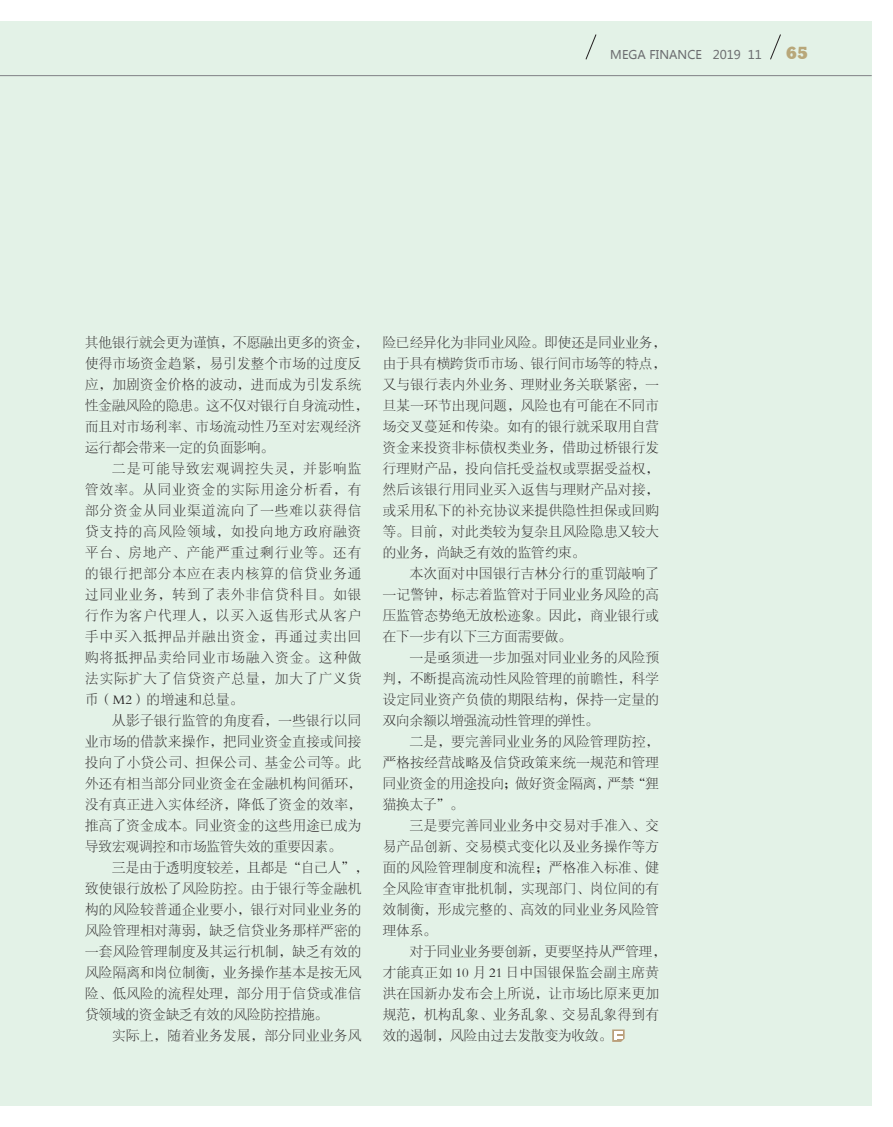
<style>
.page{position:relative;width:893px;height:1127px;background:#fff}
.page>*{position:absolute;margin:0;border:0;box-sizing:border-box;transform-origin:0 0}
.t1{font:800 16.95px "Stymie BT";color:#b8a779}
.正文{font:13.5px/21px "FZSYJW GB1 0";letter-spacing:.025em;color:#231f20;text-align:justify}
.t2{font:12px "Microsoft Ya Hei";color:#6c6d70}
</style>
<div class="page">
<div style="left:0;top:21px;width:872px;height:1085px;background:#e3f2e7"></div>
<svg style="left:612px;top:1029px;width:13px;height:13px"></svg>
<hr style="left:0;top:75px;width:872px;height:1px;background:#808285">
<svg style="left:585px;top:34px;width:12px;height:26px"></svg>
<svg style="left:770px;top:34px;width:11px;height:26px"></svg>
<p class="t2" style="left:610px;top:47px;width:153px">MEGA FINANCE 2019 11</p>
<p class="t1" style="left:786px;top:43px;width:23px">65</p>
<p class="t2" style="left:605px;top:47px;width:153px">MEGA FINANCE 2019 11</p>
<p class="正文" style="left:85px;top:332px;width:285px;text-align:left">其他银行就会更为谨慎，不愿融出更多的资金，使得市场资金趋紧，易引发整个市场的过度反应，加剧资金价格的波动，进而成为引发系统性金融风险的隐患。这不仅对银行自身流动性，而且对市场利率、市场流动性乃至对宏观经济运行都会带来一定的负面影响。</p>
<p class="正文" style="left:85px;top:458px;width:278px;text-indent:27px">二是可能导致宏观调控失灵，并影响监管效率。从同业资金的实际用途分析看，有部分资金从同业渠道流向了一些难以获得信贷支持的高风险领域，如投向地方政府融资平台、房地产、产能严重过剩行业等。还有的银行把部分本应在表内核算的信贷业务通过同业业务，转到了表外非信贷科目。如银行作为客户代理人，以买入返售形式从客户手中买入抵押品并融出资金，再通过卖出回购将抵押品卖给同业市场融入资金。这种做法实际扩大了信贷资产总量，加大了广义货币（M2）的增速和总量。</p>
<p class="正文" style="left:85px;top:710px;width:278px;text-indent:27px">从影子银行监管的角度看，一些银行以同业市场的借款来操作，把同业资金直接或间接投向了小贷公司、担保公司、基金公司等。此外还有相当部分同业资金在金融机构间循环，没有真正进入实体经济，降低了资金的效率，推高了资金成本。同业资金的这些用途已成为导致宏观调控和市场监管失效的重要因素。</p>
<p class="正文" style="left:85px;top:857px;width:285px;text-align:left;text-indent:27px">三是由于透明度较差，且都是“自己人”，致使银行放松了风险防控。由于银行等金融机构的风险较普通企业要小，银行对同业业务的风险管理相对薄弱，缺乏信贷业务那样严密的一套风险管理制度及其运行机制，缺乏有效的风险隔离和岗位制衡，业务操作基本是按无风险、低风险的流程处理，部分用于信贷或准信贷领域的资金缺乏有效的风险防控措施。</p>
<p class="正文" style="left:112px;top:1025px;width:251px">实际上，随着业务发展，部分同业业务风</p>
<p class="正文" style="left:383px;top:332px;width:285px;text-align:left">险已经异化为非同业风险。即使还是同业业务，由于具有横跨货币市场、银行间市场等的特点，又与银行表内外业务、理财业务关联紧密，一旦某一环节出现问题，风险也有可能在不同市场交叉蔓延和传染。如有的银行就采取用自营资金来投资非标债权类业务，借助过桥银行发行理财产品，投向信托受益权或票据受益权，然后该银行用同业买入返售与理财产品对接，或采用私下的补充协议来提供隐性担保或回购等。目前，对此类较为复杂且风险隐患又较大的业务，尚缺乏有效的监管约束。</p>
<p class="正文" style="left:383px;top:563px;width:278px;text-indent:27px">本次面对中国银行吉林分行的重罚敲响了一记警钟，标志着监管对于同业业务风险的高压监管态势绝无放松迹象。因此，商业银行或在下一步有以下三方面需要做。</p>
<p class="正文" style="left:383px;top:647px;width:278px;text-indent:27px">一是亟须进一步加强对同业业务的风险预判，不断提高流动性风险管理的前瞻性，科学设定同业资产负债的期限结构，保持一定量的双向余额以增强流动性管理的弹性。</p>
<p class="正文" style="left:383px;top:731px;width:278px;text-indent:27px">二是，要完善同业业务的风险管理防控，严格按经营战略及信贷政策来统一规范和管理同业资金的用途投向；做好资金隔离，严禁“狸猫换太子”。</p>
<p class="正文" style="left:383px;top:815px;width:278px;text-indent:27px">三是要完善同业业务中交易对手准入、交易产品创新、交易模式变化以及业务操作等方面的风险管理制度和流程；严格准入标准、健全风险审查审批机制，实现部门、岗位间的有效制衡，形成完整的、高效的同业业务风险管理体系。</p>
<p class="正文" style="left:383px;top:941px;width:285px;text-align:left;text-indent:27px">对于同业业务要创新，更要坚持从严管理，才能真正如 10 月 21 日中国银保监会副主席黄洪在国新办发布会上所说，让市场比原来更加规范，机构乱象、业务乱象、交易乱象得到有效的遏制，风险由过去发散变为收敛。</p>
</div>
